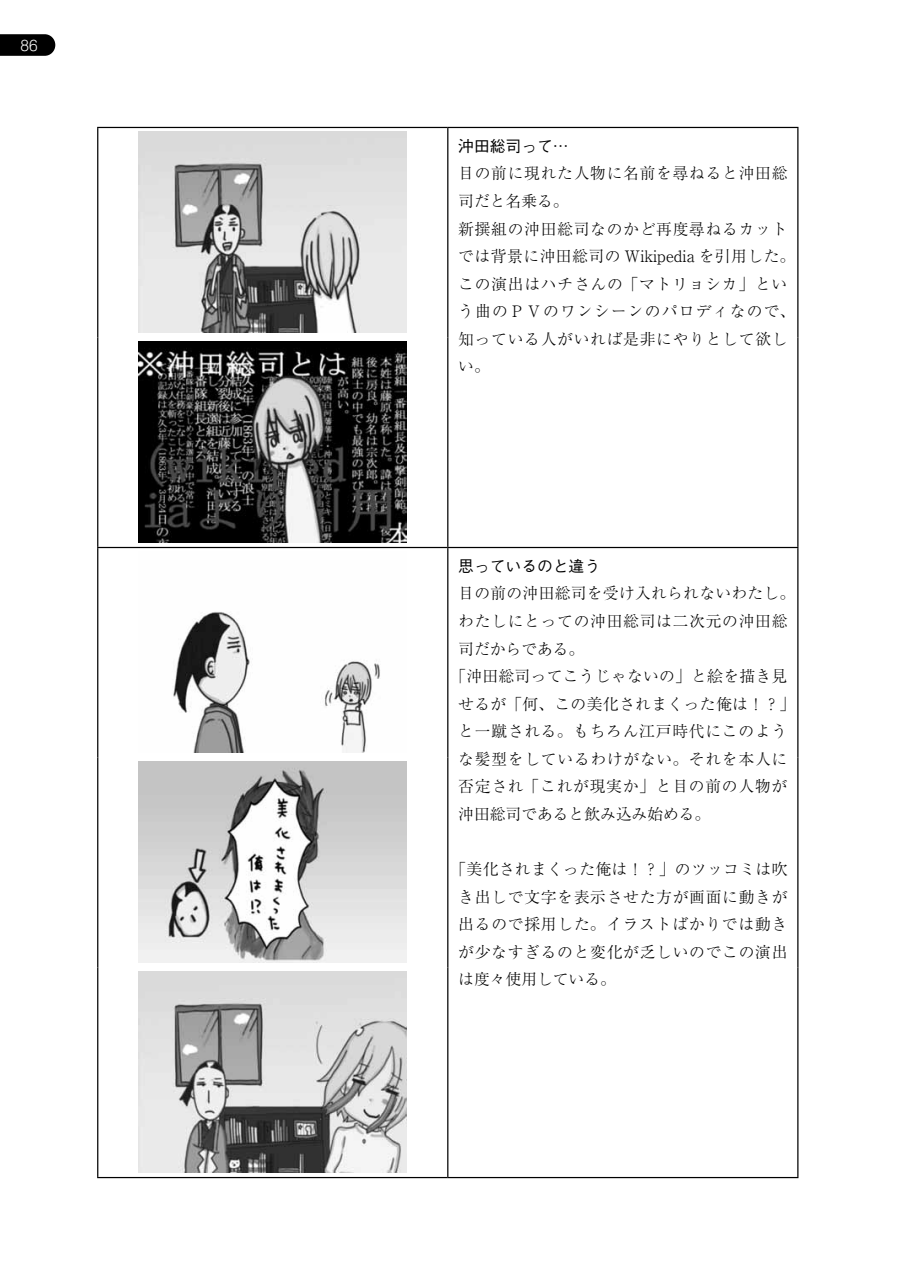
<style>
.page{position:relative;width:903px;height:1275px;background:#fff}
.page>*{position:absolute;margin:0;border:0;box-sizing:border-box;transform-origin:0 0}
.t1{font:300 15.75px/27.7px "Ryumin Pro";letter-spacing:.045em;color:#000}
.t2{font:300 15.75px "Ryumin Pro";letter-spacing:.02em;color:#000}
.t3{font:300 15.75px "Ryumin Pro";color:#000}
.t4{font:300 15.75px "Ryumin Pro";letter-spacing:.025em;color:#000}
.t5{font:500 15.75px "Gothic BBB Pro";color:#000}
.t6{font:300 14px "Shin M Go Pro";color:#fff}
</style>
<div class="page">
<svg style="left:0;top:34px;width:55px;height:22px"></svg>
<hr style="left:97px;top:127px;width:351px;height:1px;background:#000">
<hr style="left:97px;top:128px;width:1px;height:209px;background:#000">
<hr style="left:448px;top:127px;width:350px;height:1px;background:#000">
<hr style="left:447px;top:128px;width:1px;height:209px;background:#000">
<hr style="left:797px;top:128px;width:1px;height:209px;background:#000">
<hr style="left:97px;top:337px;width:1px;height:210px;background:#000">
<hr style="left:447px;top:337px;width:1px;height:210px;background:#000">
<hr style="left:797px;top:337px;width:1px;height:210px;background:#000">
<hr style="left:97px;top:547px;width:351px;height:1px;background:#000">
<hr style="left:97px;top:548px;width:1px;height:209px;background:#000">
<hr style="left:448px;top:547px;width:350px;height:1px;background:#000">
<hr style="left:447px;top:548px;width:1px;height:209px;background:#000">
<hr style="left:797px;top:548px;width:1px;height:209px;background:#000">
<hr style="left:97px;top:757px;width:1px;height:210px;background:#000">
<hr style="left:447px;top:757px;width:1px;height:210px;background:#000">
<hr style="left:797px;top:757px;width:1px;height:210px;background:#000">
<hr style="left:97px;top:967px;width:1px;height:210px;background:#000">
<hr style="left:447px;top:967px;width:1px;height:210px;background:#000">
<hr style="left:797px;top:967px;width:1px;height:210px;background:#000">
<hr style="left:97px;top:1177px;width:351px;height:1px;background:#000">
<hr style="left:448px;top:1177px;width:350px;height:1px;background:#000">
<img style="left:139px;top:132px;width:268px;height:201px">
<img style="left:139px;top:342px;width:268px;height:201px">
<img style="left:173px;top:612px;width:207px;height:141px">
<img style="left:139px;top:762px;width:268px;height:201px">
<img style="left:139px;top:972px;width:268px;height:200px">
<p class="t6" style="left:21px;top:34px;width:19px">86</p>
<p class="t5" style="left:458px;top:133px;width:112px">沖田総司って…</p>
<p class="t1" style="left:458px;top:158px;width:338px">目の前に現れた人物に名前を尋ねると沖田総司だと名乗る。<br>新撰組の沖田総司なのかど再度尋ねるカットでは背景に沖田総司の Wikipedia を引用した。この演出はハチさんの「マトリョシカ」という曲のＰＶのワンシーンのパロディなので、知っている人がいれば是非にやりとして欲しい。</p>
<p class="t5" style="left:458px;top:553px;width:143px">思っているのと違う</p>
<p class="t2" style="left:458px;top:581px;width:338px">目の前の沖田総司を受け入れられないわたし。</p>
<p class="t1" style="left:458px;top:606px;width:331px">わたしにとっての沖田総司は二次元の沖田総</p>
<p class="t3" style="left:458px;top:636px;width:127px">司だからである。</p>
<p class="t2" style="left:450px;top:664px;width:338px">「沖田総司ってこうじゃないの」と絵を描き見</p>
<p class="t4" style="left:458px;top:691px;width:338px">せるが「何、この美化されまくった俺は！？」</p>
<p class="t1" style="left:458px;top:716px;width:330px">と一蹴される。もちろん江戸時代にこのよう</p>
<p class="t1" style="left:458px;top:744px;width:330px">な髪型をしているわけがない。それを本人に</p>
<p class="t1" style="left:458px;top:771px;width:330px">否定され「これが現実か」と目の前の人物が</p>
<p class="t3" style="left:458px;top:802px;width:253px">沖田総司であると飲み込み始める。</p>
<p class="t1" style="left:458px;top:854px;width:331px;text-align:justify;text-indent:-8px">「美化されまくった俺は！？」のツッコミは吹き出しで文字を表示させた方が画面に動きが出るので採用した。イラストばかりでは動きが少なすぎるのと変化が乏しいのでこの演出は度々使用している。</p>
</div>
